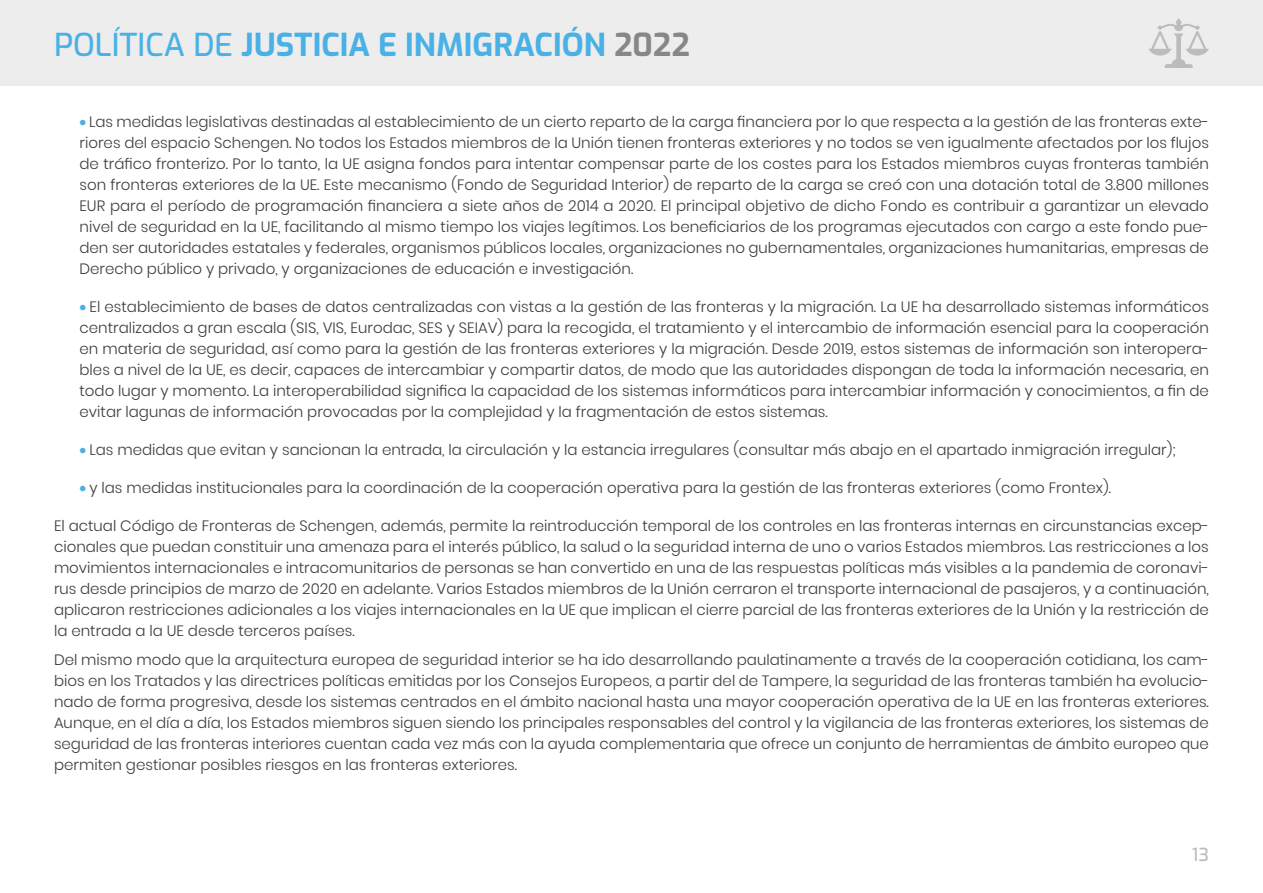
<style>
.page{position:relative;width:1263px;height:893px;background:#fff}
.page>*{position:absolute;margin:0;border:0;box-sizing:border-box;transform-origin:0 0}
.t1{font:700 31.5px "Exo";color:#49b1e5}
.t2{font:500 18px "Exo";color:#bcbcbc}
.t3{font:300 15px/21px "Poppins";color:#3c3c3b;text-align:justify}
.s1{font-weight:500}
.s2{color:#878787}
.s3{font-family:"Aleo";font-weight:400;color:#49b1e5}
</style>
<div class="page">
<div style="left:0;top:0;width:1263px;height:85px;background:#ededed"></div>
<svg style="left:1148px;top:18px;width:61px;height:50px"></svg>
<h1 class="t1" style="left:54px;top:22px;width:637px"><span class="s1">POLÍTICA DE</span> JUSTICIA E INMIGRACIÓN <span class="s2">2022</span></h1>
<p class="t3" style="left:80px;top:111px;width:1131px"><span class="s3">•</span> Las medidas legislativas destinadas al establecimiento de un cierto reparto de la carga financiera por lo que respecta a la gestión de las fronteras exte&shy;riores del espacio Schengen. No todos los Estados miembros de la Unión tienen fronteras exteriores y no todos se ven igualmente afectados por los flujos de tráfico fronterizo. Por lo tanto, la UE asigna fondos para intentar compensar parte de los costes para los Estados miembros cuyas fronteras también son fronteras exteriores de la UE. Este mecanismo (Fondo de Seguridad Interior) de reparto de la carga se creó con una dotación total de 3.800 millones EUR para el período de programación financiera a siete años de 2014 a 2020. El principal objetivo de dicho Fondo es contribuir a garantizar un elevado nivel de seguridad en la UE, facilitando al mismo tiempo los viajes legítimos. Los beneficiarios de los programas ejecutados con cargo a este fondo pue&shy;den ser autoridades estatales y federales, organismos públicos locales, organizaciones no gubernamentales, organizaciones humanitarias, empresas de Derecho público y privado, y organizaciones de educación e investigación.</p>
<p class="t3" style="left:80px;top:296px;width:1131px"><span class="s3">•</span> El establecimiento de bases de datos centralizadas con vistas a la gestión de las fronteras y la migración. La UE ha desarrollado sistemas informáticos centralizados a gran escala (SIS, VIS, Eurodac, SES y SEIAV) para la recogida, el tratamiento y el intercambio de información esencial para la cooperación en materia de seguridad, así como para la gestión de las fronteras exteriores y la migración. Desde 2019, estos sistemas de información son interopera&shy;bles a nivel de la UE, es decir, capaces de intercambiar y compartir datos, de modo que las autoridades dispongan de toda la información necesaria, en todo lugar y momento. La interoperabilidad significa la capacidad de los sistemas informáticos para intercambiar información y conocimientos, a fin de evitar lagunas de información provocadas por la complejidad y la fragmentación de estos sistemas.</p>
<p class="t3" style="left:80px;top:439px;width:1098px"><span class="s3">•</span> Las medidas que evitan y sancionan la entrada, la circulación y la estancia irregulares (consultar más abajo en el apartado inmigración irregular);</p>
<p class="t3" style="left:80px;top:477px;width:1033px"><span class="s3">•</span> y las medidas institucionales para la coordinación de la cooperación operativa para la gestión de las fronteras exteriores (como Frontex).</p>
<p class="t3" style="left:54px;top:515px;width:1157px">El actual Código de Fronteras de Schengen, además, permite la reintroducción temporal de los controles en las fronteras internas en circunstancias excep&shy;cionales que puedan constituir una amenaza para el interés público, la salud o la seguridad interna de uno o varios Estados miembros. Las restricciones a los movimientos internacionales e intracomunitarios de personas se han convertido en una de las respuestas políticas más visibles a la pandemia de coronavi&shy;rus desde principios de marzo de 2020 en adelante. Varios Estados miembros de la Unión cerraron el transporte internacional de pasajeros, y a continuación, aplicaron restricciones adicionales a los viajes internacionales en la UE que implican el cierre parcial de las fronteras exteriores de la Unión y la restricción de la entrada a la UE desde terceros países.</p>
<p class="t3" style="left:54px;top:650px;width:1157px">Del mismo modo que la arquitectura europea de seguridad interior se ha ido desarrollando paulatinamente a través de la cooperación cotidiana, los cam&shy;bios en los Tratados y las directrices políticas emitidas por los Consejos Europeos, a partir del de Tampere, la seguridad de las fronteras también ha evolucio&shy;nado de forma progresiva, desde los sistemas centrados en el ámbito nacional hasta una mayor cooperación operativa de la UE en las fronteras exteriores.<br>Aunque, en el día a día, los Estados miembros siguen siendo los principales responsables del control y la vigilancia de las fronteras exteriores, los sistemas de seguridad de las fronteras interiores cuentan cada vez más con la ayuda complementaria que ofrece un conjunto de herramientas de ámbito europeo que permiten gestionar posibles riesgos en las fronteras exteriores.</p>
<p class="t2" style="left:1192px;top:841px;width:19px">13</p>
</div>
